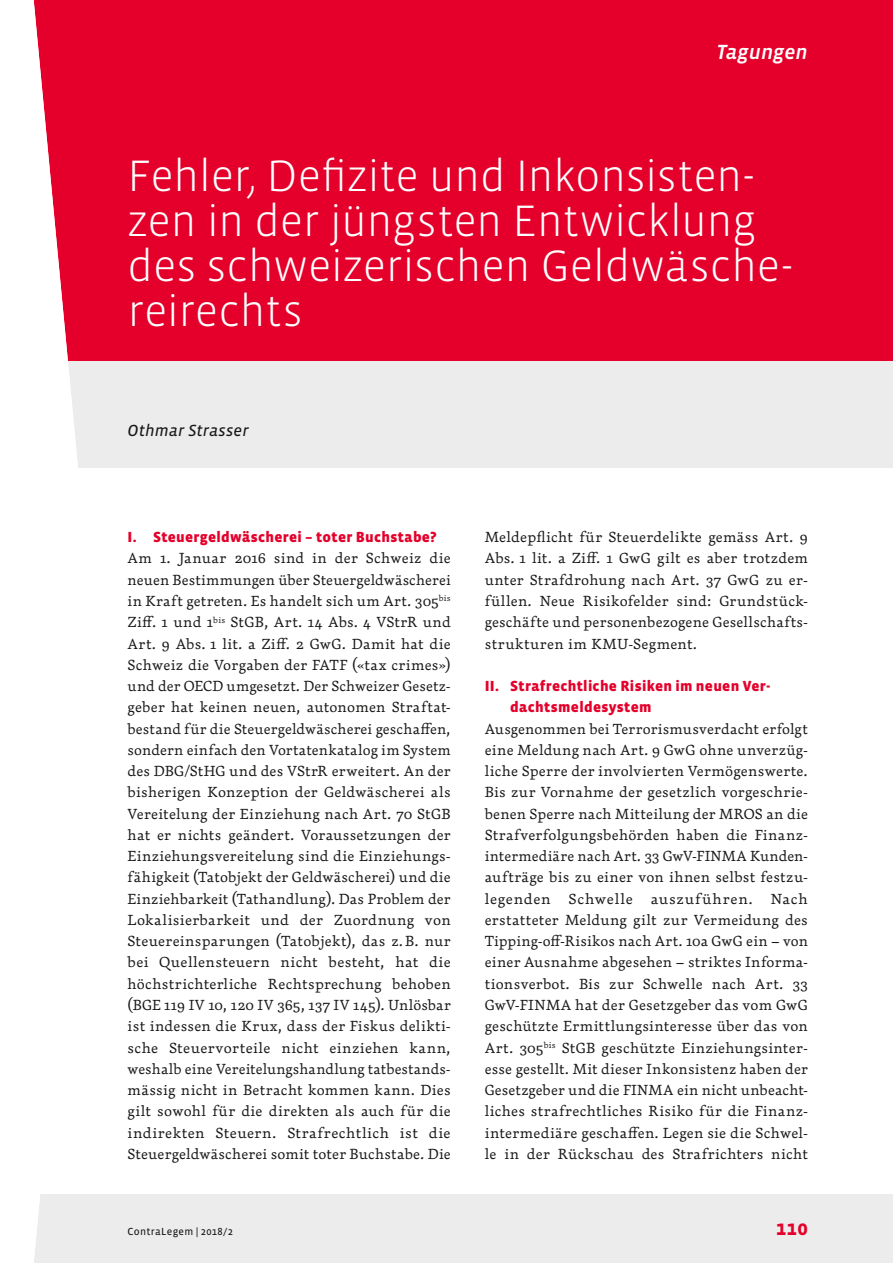
<style>
.page{position:relative;width:893px;height:1263px;background:#fff}
.page>*{position:absolute;margin:0;border:0;box-sizing:border-box;transform-origin:0 0}
.t1{font:300 45px/45px "Vista Sans OT";letter-spacing:-.01em;color:#fff}
.t2{font:italic 500 21px "Vista Sans OT";color:#fff}
.t3{font:700 21px "Vista Sans OT";color:#e4002b}
.t4{font:italic 16.5px "Vista Sans OT";letter-spacing:.005em;color:#181716}
.t5{font:900 15px/21.3px "Vista Sans OT";letter-spacing:.02em;color:#e4002b}
.t6{font:300 14.25px/21.3px "Dederon LOT";letter-spacing:.025em;color:#181716;text-align:justify}
.t7{font:10.5px "Vista Sans OT";letter-spacing:.03em;color:#181716}
</style>
<div class="page">
<div style="left:1px;top:1195px;width:892px;height:68px;background:#ececec"></div>
<div style="left:0;top:0;width:893px;height:361px;background:#e4002b"></div>
<div style="left:1px;top:361px;width:892px;height:107px;background:#ececec"></div>
<svg style="left:0;top:0;width:94px;height:1263px"></svg>
<h2 class="t2" style="left:717px;top:41px;width:93px">Tagungen</h2>
<h1 class="t1" style="left:128px;top:155px;width:667px">Fehler, Defizite und Inkonsisten&shy;zen in der jüngsten Entwicklung des schweizerischen Geldwäsche&shy;reirechts</h1>
<p class="t4" style="left:128px;top:422px;width:123px">Othmar Strasser</p>
<p class="t5" style="left:128px;top:527px;width:311px">I. Steuergeldwäscherei – toter Buchstabe?</p>
<p class="t6" style="left:128px;top:548px;width:325px">Am 1. Januar 2016 sind in der Schweiz die neuen Bestimmungen über Steuergeldwäscherei in Kraft getreten. Es handelt sich um Art. 305<sup>bis </sup>Ziff. 1 und 1<sup>bis</sup> StGB, Art. 14 Abs. 4 VStrR und Art. 9 Abs. 1 lit. a Ziff. 2 GwG. Damit hat die Schweiz die Vorgaben der FATF («tax crimes») und der OECD umgesetzt. Der Schweizer Gesetz&shy;geber hat keinen neuen, autonomen Straftat&shy;bestand für die Steuergeldwäscherei geschaffen, sondern einfach den Vortatenkatalog im System des DBG/StHG und des VStrR erweitert. An der bisherigen Konzeption der Geldwäscherei als Vereitelung der Einziehung nach Art. 70 StGB hat er nichts geändert. Voraussetzungen der Einziehungsvereitelung sind die Einziehungs&shy;fähigkeit (Tatobjekt der Geldwäscherei) und die Einziehbarkeit (Tathandlung). Das Problem der Lokalisierbarkeit und der Zuordnung von Steuereinsparungen (Tatobjekt), das z.B. nur bei Quellensteuern nicht besteht, hat die höchstrichterliche Rechtsprechung behoben (BGE 119 IV 10, 120 IV 365, 137 IV 145). Unlösbar ist indessen die Krux, dass der Fiskus delikti&shy;sche Steuervorteile nicht einziehen kann, weshalb eine Vereitelungshandlung tatbestands&shy;mässig nicht in Betracht kommen kann. Dies gilt sowohl für die direkten als auch für die indirekten Steuern. Strafrechtlich ist die Steuergeldwäscherei somit toter Buchstabe. Die</p>
<p class="t6" style="left:485px;top:526px;width:325px">Meldepflicht für Steuerdelikte gemäss Art. 9<br>Abs. 1 lit. a Ziff. 1 GwG gilt es aber trotzdem unter Strafdrohung nach Art. 37 GwG zu er&shy;füllen. Neue Risikofelder sind: Grundstück&shy;geschäfte und personenbezogene Gesellschafts&shy;strukturen im KMU-Segment.</p>
<p class="t5" style="left:510px;top:676px;width:261px;text-indent:-26px">II. Strafrechtliche Risiken im neuen Ver&shy;dachtsmeldesystem</p>
<p class="t6" style="left:485px;top:718px;width:325px">Ausgenommen bei Terrorismusverdacht erfolgt eine Meldung nach Art. 9 GwG ohne unverzüg&shy;liche Sperre der involvierten Vermögenswerte.<br>Bis zur Vornahme der gesetzlich vorgeschrie&shy;benen Sperre nach Mitteilung der MROS an die Strafverfolgungsbehörden haben die Finanz&shy;intermediäre nach Art. 33 GwV-FINMA Kunden&shy;aufträge bis zu einer von ihnen selbst festzu&shy;legenden Schwelle auszuführen. Nach erstatteter Meldung gilt zur Vermeidung des Tipping-off-Risikos nach Art. 10a GwG ein – von einer Ausnahme abgesehen – striktes Informa&shy;tionsverbot. Bis zur Schwelle nach Art. 33<br>GwV-FINMA hat der Gesetzgeber das vom GwG geschützte Ermittlungsinteresse über das von Art. 305<sup>bis</sup> StGB geschützte Einziehungsinter&shy;esse gestellt. Mit dieser Inkonsistenz haben der Gesetzgeber und die FINMA ein nicht unbeacht&shy;liches strafrechtliches Risiko für die Finanz&shy;intermediäre geschaffen. Legen sie die Schwel&shy;le in der Rückschau des Strafrichters nicht</p>
<p class="t7" style="left:128px;top:1226px;width:107px">ContraLegem | 2018/2</p>
<h2 class="t3" style="left:776px;top:1217px;width:34px">110</h2>
</div>
